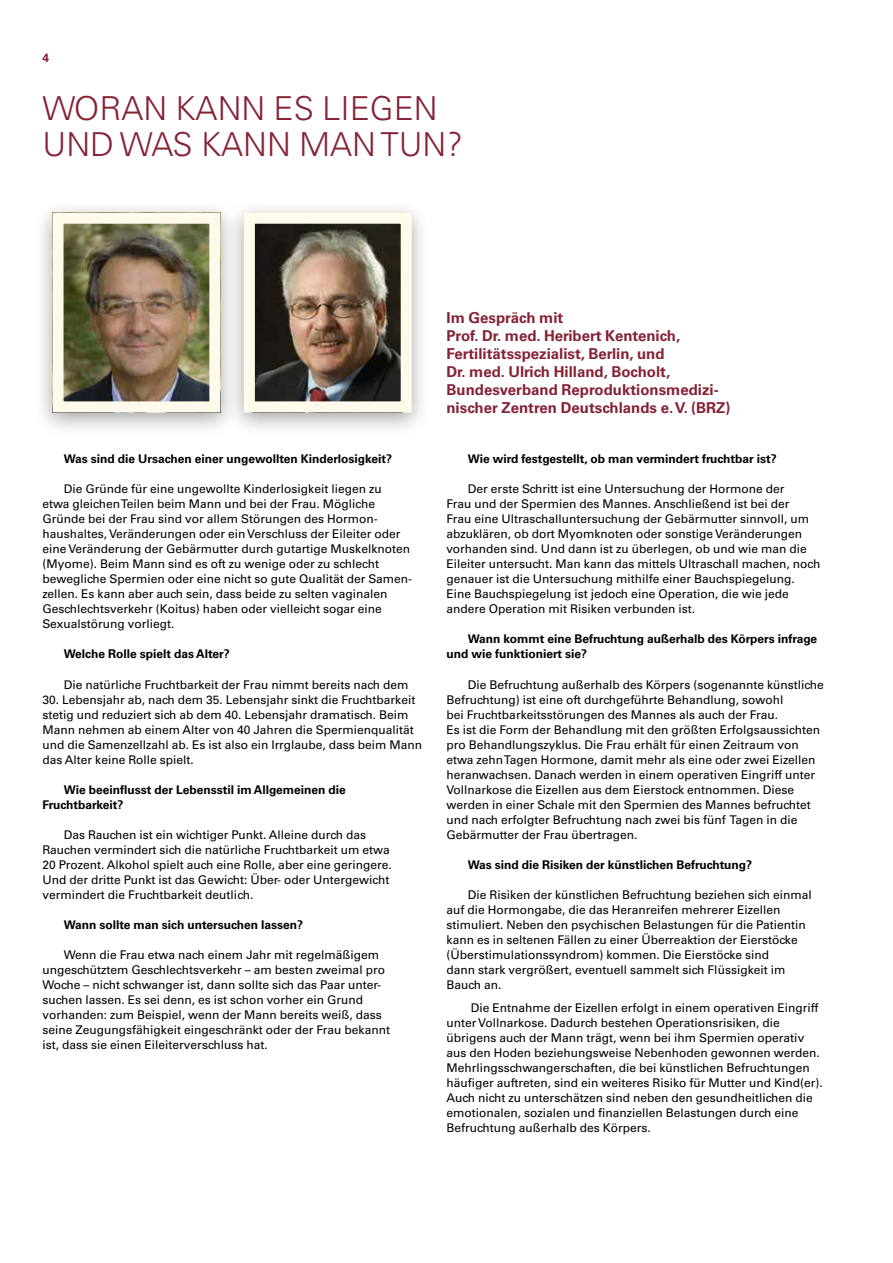
<style>
.page{position:relative;width:893px;height:1263px;background:#fff}
.page>*{position:absolute;margin:0;border:0;box-sizing:border-box;transform-origin:0 0}
.t1{font:300 33px/36px "Univers LT Std";color:#852236}
.t2{font:700 15px/18px "Univers LT Std";color:#852236}
.t3{font:12px/15px "Univers LT Std";color:#000}
.t4{font:700 12px/15px "Univers LT Std";color:#000}
.t5{font:700 12px "Univers LT Std";color:#852236}
</style>
<div class="page">
<div style="left:225px;top:200px;width:205px;height:237px;background:#000;opacity:.35"></div>
<img style="left:256px;top:225px;width:144px;height:175px">
<div style="left:244px;top:213px;width:168px;height:199px;border:11px solid #fffaec"></div>
<div style="left:33px;top:199px;width:207px;height:238px;background:#000;opacity:.35"></div>
<img style="left:64px;top:225px;width:144px;height:175px">
<div style="left:52px;top:213px;width:168px;height:199px;border:11px solid #fffaec"></div>
<p class="t5" style="left:43px;top:51px;width:8px">4</p>
<h1 class="t1" style="left:43px;top:90px;width:422px">WORAN KANN ES LIEGEN<br>UND WAS KANN MAN TUN?</h1>
<p class="t4" style="left:64px;top:452px;width:330px">Was sind die Ursachen einer ungewollten Kinderlosigkeit?</p>
<p class="t3" style="left:43px;top:482px;width:371px;text-indent:21px">Die Gründe für eine ungewollte Kinderlosigkeit liegen zu<br>etwa gleichen Teilen beim Mann und bei der Frau. Mögliche Gründe bei der Frau sind vor allem Störungen des Hormon&shy;haushaltes, Veränderungen oder ein Verschluss der Eileiter oder eine Veränderung der Gebärmutter durch gutartige Muskelknoten (Myome). Beim Mann sind es oft zu wenige oder zu schlecht bewegliche Spermien oder eine nicht so gute Qualität der Samen&shy;zellen. Es kann aber auch sein, dass beide zu selten vaginalen Geschlechtsverkehr (Koitus) haben oder vielleicht sogar eine Sexualstörung vorliegt.</p>
<p class="t4" style="left:64px;top:647px;width:168px">Welche Rolle spielt das Alter?</p>
<p class="t3" style="left:64px;top:677px;width:346px">Die natürliche Fruchtbarkeit der Frau nimmt bereits nach dem</p>
<p class="t3" style="left:43px;top:692px;width:381px">30. Lebensjahr ab, nach dem 35. Lebensjahr sinkt die Fruchtbarkeit stetig und reduziert sich ab dem 40. Lebensjahr dramatisch. Beim Mann nehmen ab einem Alter von 40 Jahren die Spermienqualität und die Samenzellzahl ab. Es ist also ein Irrglaube, dass beim Mann das Alter keine Rolle spielt.</p>
<p class="t4" style="left:43px;top:782px;width:305px;text-indent:21px">Wie beeinflusst der Lebensstil im Allgemeinen die<br>Fruchtbarkeit?</p>
<p class="t3" style="left:43px;top:827px;width:351px;text-indent:21px">Das Rauchen ist ein wichtiger Punkt. Alleine durch das Rauchen vermindert sich die natürliche Fruchtbarkeit um etwa 20 Prozent. Alkohol spielt auch eine Rolle, aber eine geringere.<br>Und der dritte Punkt ist das Gewicht: Über- oder Untergewicht vermindert die Fruchtbarkeit deutlich.</p>
<p class="t4" style="left:64px;top:917px;width:241px">Wann sollte man sich untersuchen lassen?</p>
<p class="t3" style="left:43px;top:947px;width:349px;text-indent:21px">Wenn die Frau etwa nach einem Jahr mit regelmäßigem ungeschütztem Geschlechtsverkehr – am besten zweimal pro Woche – nicht schwanger ist, dann sollte sich das Paar unter&shy;suchen lassen. Es sei denn, es ist schon vorher ein Grund vorhanden: zum Beispiel, wenn der Mann bereits weiß, dass seine Zeugungsfähigkeit eingeschränkt oder der Frau bekannt ist, dass sie einen Eileiterverschluss hat.</p>
<p class="t2" style="left:446px;top:309px;width:285px">Im Gespräch mit<br>Prof. Dr. med. Heribert Kentenich, Fertilitätsspezialist, Berlin, und<br>Dr. med. Ulrich Hilland, Bocholt, Bundesverband Reproduktionsmedizi&shy;nischer Zentren Deutschlands e. V. (BRZ)</p>
<p class="t4" style="left:468px;top:452px;width:311px">Wie wird festgestellt, ob man vermindert fruchtbar ist?</p>
<p class="t3" style="left:446px;top:482px;width:375px;text-indent:21px">Der erste Schritt ist eine Untersuchung der Hormone der<br>Frau und der Spermien des Mannes. Anschließend ist bei der<br>Frau eine Ultraschalluntersuchung der Gebärmutter sinnvoll, um abzuklären, ob dort Myomknoten oder sonstige Veränderungen vorhanden sind. Und dann ist zu überlegen, ob und wie man die Eileiter untersucht. Man kann das mittels Ultraschall machen, noch genauer ist die Untersuchung mithilfe einer Bauchspiegelung.<br>Eine Bauchspiegelung ist jedoch eine Operation, die wie jede andere Operation mit Risiken verbunden ist.</p>
<p class="t4" style="left:446px;top:632px;width:372px;text-indent:21px">Wann kommt eine Befruchtung außerhalb des Körpers infrage und wie funktioniert sie?</p>
<p class="t3" style="left:446px;top:677px;width:379px;text-indent:21px">Die Befruchtung außerhalb des Körpers (sogenannte künstliche Befruchtung) ist eine oft durchgeführte Behandlung, sowohl<br>bei Fruchtbarkeitsstörungen des Mannes als auch der Frau.<br>Es ist die Form der Behandlung mit den größten Erfolgsaussichten pro Behandlungszyklus. Die Frau erhält für einen Zeitraum von etwa zehn Tagen Hormone, damit mehr als eine oder zwei Eizellen heranwachsen. Danach werden in einem operativen Eingriff unter Vollnarkose die Eizellen aus dem Eierstock entnommen. Diese werden in einer Schale mit den Spermien des Mannes befruchtet und nach erfolgter Befruchtung nach zwei bis fünf Tagen in die Gebärmutter der Frau übertragen.</p>
<p class="t4" style="left:468px;top:857px;width:286px">Was sind die Risiken der künstlichen Befruchtung?</p>
<p class="t3" style="left:446px;top:887px;width:367px;text-indent:21px">Die Risiken der künstlichen Befruchtung beziehen sich einmal auf die Hormongabe, die das Heranreifen mehrerer Eizellen stimuliert. Neben den psychischen Belastungen für die Patientin kann es in seltenen Fällen zu einer Überreaktion der Eierstöcke (Überstimulationssyndrom) kommen. Die Eierstöcke sind<br>dann stark vergrößert, eventuell sammelt sich Flüssigkeit im Bauch an.</p>
<p class="t3" style="left:446px;top:1000px;width:378px;text-indent:24px">Die Entnahme der Eizellen erfolgt in einem operativen Eingriff unter Vollnarkose. Dadurch bestehen Operationsrisiken, die übrigens auch der Mann trägt, wenn bei ihm Spermien operativ aus den Hoden beziehungsweise Nebenhoden gewonnen werden.<br>Mehrlingsschwangerschaften, die bei künstlichen Befruchtungen häufiger auftreten, sind ein weiteres Risiko für Mutter und Kind(er).<br>Auch nicht zu unterschätzen sind neben den gesundheitlichen die emotionalen, sozialen und finanziellen Belastungen durch eine Befruchtung außerhalb des Körpers.</p>
</div>
